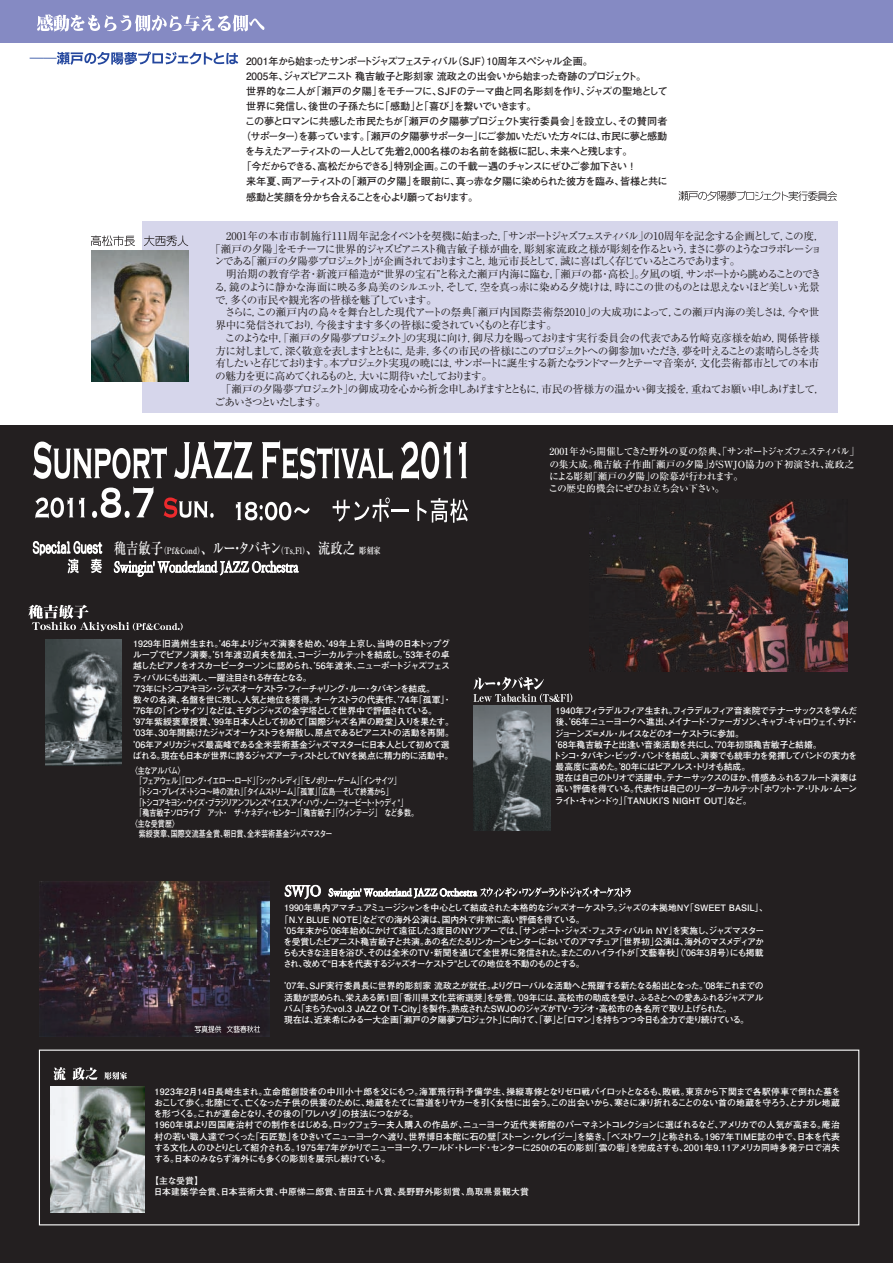
<style>
.page{position:relative;width:893px;height:1263px;background:#fff}
.page>*{position:absolute;margin:0;border:0;box-sizing:border-box;transform-origin:0 0}
.t1{font:10.65px "Ryumin Pr 6";letter-spacing:-.09em;color:#231f20}
.t2{font:10.65px "Ryumin Pr 6";letter-spacing:-.07em;color:#231f20}
.t3{font:10.65px "Ryumin Pr 6";letter-spacing:-.135em;color:#231f20}
.t4{font:10.65px "Ryumin Pr 6";letter-spacing:-.12em;color:#231f20}
.t5{font:10.65px "Ryumin Pr 6";letter-spacing:-.03em;color:#231f20}
.t6{font:10.65px "Ryumin Pr 6";letter-spacing:-.02em;color:#231f20}
.t7{font:10.65px "Ryumin Pr 6";letter-spacing:-.055em;color:#231f20}
.t8{font:10.65px "Ryumin Pr 6";letter-spacing:-.13em;color:#231f20}
.t9{font:10.65px "Ryumin Pr 6";letter-spacing:-.035em;color:#231f20}
.t10{font:10.65px "Ryumin Pr 6";letter-spacing:-.15em;color:#231f20}
.t11{font:700 10.05px "Futo Go B101 Pr 6";letter-spacing:-.075em;color:#231f20}
.t12{font:700 10.05px "Futo Go B101 Pr 6";letter-spacing:-.055em;color:#231f20}
.t13{font:700 10.05px "Futo Go B101 Pr 6";letter-spacing:-.105em;color:#231f20}
.t14{font:700 10.05px "Futo Go B101 Pr 6";letter-spacing:-.045em;color:#231f20}
.t15{font:700 10.05px "Futo Go B101 Pr 6";letter-spacing:-.1em;color:#231f20}
.t16{font:700 10.05px "Futo Go B101 Pr 6";letter-spacing:-.12em;color:#231f20}
.t17{font:500 9.75px/12.3px "Ryumin Pr 6";letter-spacing:-.03em;color:#fff}
.t18{font:700 9px "Ryumin Pr 6";color:#fff;scale:.8 1}
.t19{font:700 8.85px/11.1px "Futo Go B101 Pr 6";letter-spacing:-.07em;color:#fff}
.t20{font:700 8.85px/11.1px "Futo Go B101 Pr 6";letter-spacing:-.04em;color:#fff}
.t21{font:700 8.85px "Futo Go B101 Pr 6";letter-spacing:-.165em;color:#fff;scale:.8 1}
.t22{font:700 8.85px "Futo Go B101 Pr 6";letter-spacing:-.05em;color:#fff}
.t23{font:700 8.85px "Futo Go B101 Pr 6";letter-spacing:-.1em;color:#fff}
.t24{font:700 8.85px/11.1px "Futo Go B101 Pr 6";letter-spacing:.03em;color:#fff}
.t25{font:700 8.85px "Futo Go B101 Pr 6";letter-spacing:-.16em;color:#fff;scale:.8 1}
.t26{font:700 8.85px "Futo Go B101 Pr 6";letter-spacing:-.12em;color:#fff;scale:.8 1}
.t27{font:700 8.85px "Futo Go B101 Pr 6";letter-spacing:-.035em;color:#fff}
.t28{font:700 8.85px "Futo Go B101 Pr 6";letter-spacing:-.095em;color:#fff}
.t29{font:700 8.85px "Futo Go B101 Pr 6";color:#fff;scale:.8 1}
.t30{font:700 8.85px "Futo Go B101 Pr 6";letter-spacing:-.07em;color:#fff;scale:.8 1}
.s1{font-weight:500;font-size:15.45px}
</style>
<div class="page">
<div style="left:142px;top:221px;width:695px;height:192px;background:#d6d6eb"></div>
<div style="left:0;top:425px;width:893px;height:838px;background:#231f20"></div>
<div style="left:0;top:0;width:893px;height:43px;background:#858ac3"></div>
<svg style="left:33px;top:541px;width:69px;height:32px"></svg>
<svg style="left:114px;top:560px;width:185px;height:17px"></svg>
<svg style="left:33px;top:441px;width:134px;height:38px"></svg>
<svg style="left:174px;top:440px;width:78px;height:40px"></svg>
<svg style="left:262px;top:440px;width:131px;height:40px"></svg>
<svg style="left:401px;top:441px;width:50px;height:39px"></svg>
<svg style="left:459px;top:442px;width:8px;height:36px"></svg>
<svg style="left:30px;top:52px;width:208px;height:13px"></svg>
<svg style="left:679px;top:191px;width:158px;height:10px"></svg>
<svg style="left:37px;top:15px;width:227px;height:17px"></svg>
<img style="left:473px;top:706px;width:77px;height:125px">
<img style="left:39px;top:881px;width:230px;height:155px">
<img style="left:589px;top:501px;width:259px;height:171px">
<svg style="left:35px;top:497px;width:38px;height:21px"></svg>
<svg style="left:79px;top:498px;width:6px;height:19px"></svg>
<svg style="left:92px;top:487px;width:61px;height:31px"></svg>
<svg style="left:164px;top:497px;width:50px;height:21px"></svg>
<svg style="left:236px;top:502px;width:74px;height:18px"></svg>
<svg style="left:333px;top:497px;width:76px;height:25px"></svg>
<svg style="left:417px;top:498px;width:51px;height:25px"></svg>
<svg style="left:473px;top:677px;width:99px;height:26px"></svg>
<svg style="left:54px;top:1067px;width:12px;height:13px"></svg>
<svg style="left:73px;top:1067px;width:24px;height:13px"></svg>
<svg style="left:104px;top:1072px;width:23px;height:8px"></svg>
<svg style="left:195px;top:1026px;width:26px;height:7px"></svg>
<svg style="left:227px;top:1025px;width:33px;height:8px"></svg>
<svg style="left:29px;top:605px;width:154px;height:26px"></svg>
<img style="left:51px;top:1086px;width:94px;height:126px">
<img style="left:91px;top:251px;width:98px;height:131px">
<svg style="left:91px;top:235px;width:44px;height:11px"></svg>
<svg style="left:144px;top:235px;width:44px;height:11px"></svg>
<svg style="left:285px;top:885px;width:36px;height:14px"></svg>
<svg style="left:328px;top:887px;width:303px;height:12px"></svg>
<img style="left:46px;top:639px;width:75px;height:126px">
<p class="t15" style="left:246px;top:53px;width:348px">2001年から始まったサンポートジャズフェスティバル（SJF）10周年スペシャル企画。</p>
<p class="t11" style="left:246px;top:68px;width:402px">2005年、ジャズピアニスト 穐吉敏子と彫刻家 流政之の出会いから始まった奇跡のプロジェクト。</p>
<p class="t14" style="left:246px;top:83px;width:423px">世界的な二人が「瀬戸の夕陽」をモチーフに、SJFのテーマ曲と同名彫刻を作り、ジャズの聖地として</p>
<p class="t12" style="left:246px;top:98px;width:292px">世界に発信し、後世の子孫たちに「感動」と「喜び」を繋いでいきます。</p>
<p class="t12" style="left:245px;top:113px;width:424px">この夢とロマンに共感した市民たちが「瀬戸の夕陽夢プロジェクト実行委員会」を設立し、その賛同者</p>
<p class="t13" style="left:241px;top:128px;width:428px">（サポーター）を募っています。「瀬戸の夕陽夢サポーター」にご参加いただいた方々には、市民に夢と感動</p>
<p class="t11" style="left:245px;top:143px;width:389px">を与えたアーティストの一人として先着2,000名様のお名前を銘板に記し、未来へと残します。</p>
<p class="t11" style="left:241px;top:158px;width:397px">「今だからできる、高松だからできる」特別企画。この千載一遇のチャンスにぜひご参加下さい！</p>
<p class="t11" style="left:246px;top:174px;width:423px">来年夏、両アーティストの「瀬戸の夕陽」を眼前に、真っ赤な夕陽に染められた彼方を臨み、皆様と共に</p>
<p class="t16" style="left:246px;top:189px;width:234px">感動と笑顔を分かち合えることを心より願っております。</p>
<p class="t1" style="left:216px;top:227px;width:611px">　2001年の本市市制施行111周年記念イベントを契機に始まった，「サンポートジャズフェスティバル」の10周年を記念する企画として，この度，</p>
<p class="t1" style="left:210px;top:240px;width:613px">「瀬戸の夕陽」をモチーフに世界的ジャズピアニスト穐吉敏子様が曲を，彫刻家流政之様が彫刻を作るという，まさに夢のようなコラボレーショ</p>
<p class="t3" style="left:214px;top:253px;width:528px">ンである「瀬戸の夕陽夢プロジェクト」が企画されておりますこと，地元市長として，誠に喜ばしく存じているところであります。</p>
<p class="t5" style="left:216px;top:266px;width:607px">　明治期の教育学者・新渡戸稲造が“世界の宝石”と称えた瀬戸内海に臨む，「瀬戸の都・高松」。夕凪の頃，サンポートから眺めることのでき</p>
<p class="t2" style="left:215px;top:278px;width:607px">る，鏡のように静かな海面に映る多島美のシルエット，そして，空を真っ赤に染める夕焼けは，時にこの世のものとは思えないほど美しい光景</p>
<p class="t9" style="left:215px;top:291px;width:223px">で，多くの市民や観光客の皆様を魅了しています。</p>
<p class="t6" style="left:216px;top:304px;width:606px">　さらに，この瀬戸内の島々を舞台とした現代アートの祭典「瀬戸内国際芸術祭2010」の大成功によって，この瀬戸内海の美しさは，今や世</p>
<p class="t8" style="left:216px;top:317px;width:343px">界中に発信されており，今後ますます多くの皆様に愛されていくものと存じます。</p>
<p class="t7" style="left:216px;top:329px;width:606px">　このような中，「瀬戸の夕陽夢プロジェクト」の実現に向け，御尽力を賜っております実行委員会の代表である竹﨑克彦様を始め，関係皆様</p>
<p class="t3" style="left:216px;top:342px;width:605px">方に対しまして，深く敬意を表しますとともに，是非，多くの市民の皆様にこのプロジェクトへの御参加いただき，夢を叶えることの素晴らしさを共</p>
<p class="t4" style="left:216px;top:355px;width:605px">有したいと存じております。本プロジェクト実現の暁には，サンポートに誕生する新たなランドマークとテーマ音楽が，文化芸術都市としての本市</p>
<p class="t1" style="left:215px;top:368px;width:279px">の魅力を更に高めてくれるものと，大いに期待いたしております。</p>
<p class="t2" style="left:216px;top:380px;width:611px">　「瀬戸の夕陽夢プロジェクト」の御成功を心から祈念申しあげますとともに，市民の皆様方の温かい御支援を，重ねてお願い申しあげまして，</p>
<p class="t10" style="left:214px;top:393px;width:113px">ごあいさつといたします。</p>
<p class="t18" style="left:114px;top:544px;width:335px"><span class="s1">穐吉敏子</span>（Pf&amp;Cond）<span class="s1">、ルー・タバキン</span>（Ts,Fl）<span class="s1">、流政之</span> 彫刻家</p>
<p class="t19" style="left:133px;top:638px;width:323px">1929年旧満州生まれ。'46年よりジャズ演奏を始め、'49年上京し、当時の日本トップグループでピアノ演奏。'51年渡辺貞夫を加え、コージーカルテットを結成し。'53年その卓越したピアノをオスカーピーターソンに認められ、'56年渡米、ニューポートジャズフェスティバルにも出演し、一躍注目される存在となる。<br>'73年にトシコアキヨシ・ジャズオーケストラ・フィーチャリング・ルー・タバキンを結成。<br>数々の名演、名盤を世に残し、人気と地位を獲得。オーケストラの代表作、'74年「孤軍」・'76年の「インサイツ」などは、モダンジャズの金字塔として世界中で評価されている。<br>'97年紫綬褒章授賞、'99年日本人として初めて「国際ジャズ名声の殿堂」入りを果たす。'03年、30年間続けたジャズオーケストラを解散し、原点であるピアニストの活動を再開。'06年アメリカジャズ最高峰である全米芸術基金ジャズマスターに日本人として初めて選ばれる。現在も日本が世界に誇るジャズアーティストとしてNYを拠点に精力的に活動中。</p>
<p class="t30" style="left:131px;top:763px;width:74px">〈主なアルバム〉　</p>
<p class="t21" style="left:135px;top:774px;width:333px">「フェアウェル」「ロング・イエロー・ロード」「シック・レディ」「モノポリー・ゲーム」「インサイツ」</p>
<p class="t21" style="left:135px;top:784px;width:323px">「トシコ・プレイズ・トシコ～時の流れ」「タイムストリーム」「孤軍」「広島─そして終焉から」</p>
<p class="t25" style="left:135px;top:795px;width:342px">「トシコアキヨシ・ウイズ・ブラジリアンフレンズ“イエス,アイ・ハヴ・ノー・フォービート・トゥディ ”」</p>
<p class="t26" style="left:135px;top:806px;width:355px">「穐吉敏子ソロライブ　アット・　ザ・ケネディ・センター」「穐吉敏子」「ヴィンテージ」　など多数。</p>
<p class="t30" style="left:131px;top:816px;width:75px">〈主な受賞歴〉　　</p>
<p class="t29" style="left:139px;top:827px;width:243px">紫綬褒章、国際交流基金賞、朝日賞、全米芸術基金ジャズマスター</p>
<p class="t17" style="left:549px;top:445px;width:312px">2001年から開催してきた野外の夏の祭典、「サンポートジャズフェスティバル」の集大成。穐吉敏子作曲「瀬戸の夕陽」がSWJO協力の下初演され、流政之による彫刻「瀬戸の夕陽」の除幕が行われます。<br>この歴史的機会にぜひお立ち会い下さい。</p>
<p class="t19" style="left:553px;top:705px;width:307px">1940年フィラデルフィア生まれ。フィラデルフィア音楽院でテナーサックスを学んだ後、'66年ニューヨークへ進出、メイナード・ファーガソン、キャブ・キャロウェイ、サド・ジョーンズ=メル・ルイスなどのオーケストラに参加。<br>'68年穐吉敏子と出逢い音楽活動を共にし、'70年初頭穐吉敏子と結婚。<br>トシコ・タバキン・ビッグ・バンドを結成し、演奏でも統率力を発揮してバンドの実力を最高度に高めた。'80年にはピアノレス・トリオも結成。<br>現在は自己のトリオで活躍中。テナーサックスのほか、情感あふれるフルート演奏は高い評価を得ている。代表作は自己のリーダーカルテット「ホワット・ア・リトル・ムーンライト・キャン・ドゥ」「TANUKI'S NIGHT OUT」など。</p>
<p class="t22" style="left:284px;top:901px;width:481px">1990年県内アマチュアミュージシャンを中心として結成された本格的なジャズオーケストラ。ジャズの本拠地NY「SWEET BASIL」､</p>
<p class="t27" style="left:280px;top:912px;width:306px">「N.Y.BLUE NOTE」などでの海外公演は、国内外で非常に高い評価を得ている。</p>
<p class="t19" style="left:284px;top:924px;width:481px">'05年末から'06年始めにかけて遠征した3度目のNYツアーでは、「サンポート・ジャズ・フェスティバルin NY」を実施し、ジャズマスター</p>
<p class="t23" style="left:284px;top:934px;width:482px">を受賞したピアニスト穐吉敏子と共演。あの名だたるリンカーンセンターにおいてのアマチュア「世界初」公演は、海外のマスメディアか</p>
<p class="t19" style="left:283px;top:947px;width:482px">らも大きな注目を浴び、そのは全米のTV・新聞を通じて全世界に発信された。またこのハイライトが「文藝春秋」（'06年3月号）にも掲載</p>
<p class="t28" style="left:283px;top:957px;width:303px">され、改めて“日本を代表するジャズオーケストラ”としての地位を不動のものとする。</p>
<p class="t19" style="left:284px;top:980px;width:481px">'07年、SJF実行委員長に世界的彫刻家 流政之が就任。よりグローバルな活動へと飛躍する新たなる船出となった。'08年これまでの活動が認められ、栄えある第1回「香川県文化芸術選奨」を受賞。'09年には、高松市の助成を受け、ふるさとへの愛あふれるジャズアルバム「まちうたvol.3 JAZZ Of T-City」を製作。熟成されたSWJOのジャズがTV・ラジオ・高松市の各名所で取り上げられた。<br>現在は、近来希にみる一大企画「瀬戸の夕陽夢プロジェクト」に向けて、「夢」と「ロマン」を持ちつつ今日も全力で走り続けている。</p>
<p class="t20" style="left:154px;top:1085px;width:688px">1923年2月14日長崎生まれ。立命館創設者の中川小十郎を父にもつ。海軍飛行科予備学生、操縦専修となりゼロ戦パイロットとなるも、敗戦。東京から下関まで各駅停車で倒れた墓をおこして歩く。北陸にて、亡くなった子供の供養のために、地蔵をたてに雪道をリヤカーを引く女性に出会う。この出会いから、寒さに凍り折れることのない首の地蔵を守ろう、とナガレ地蔵を形づくる。これが運命となり、その後の「ワレハダ」の技法につながる。<br>1960年頃より四国庵治村での制作をはじめる。ロックフェラー夫人購入の作品が、ニューヨーク近代美術館のパーマネントコレクションに選ばれるなど、アメリカでの人気が高まる。庵治村の若い職人達でつくった「石匠塾」をひきいてニューヨークへ渡り、世界博日本館に石の壁「ストーン・クレイジー」を築き、「ベストワーク」と称される。1967年TIME誌の中で、日本を代表する文化人のひとりとして紹介される。1975年7年がかりでニューヨーク、ワールド・トレード・センターに250tの石の彫刻「雲の砦」を完成さすも、2001年9.11アメリカ同時多発テロで消失する。日本のみならず海外にも多くの彫刻を展示し続けている。</p>
<p class="t24" style="left:154px;top:1175px;width:377px;text-indent:-4px">【主な受賞】<br>日本建築学会賞、日本芸術大賞、中原悌二郎賞、吉田五十八賞、長野野外彫刻賞、鳥取県景観大賞</p>
</div>
